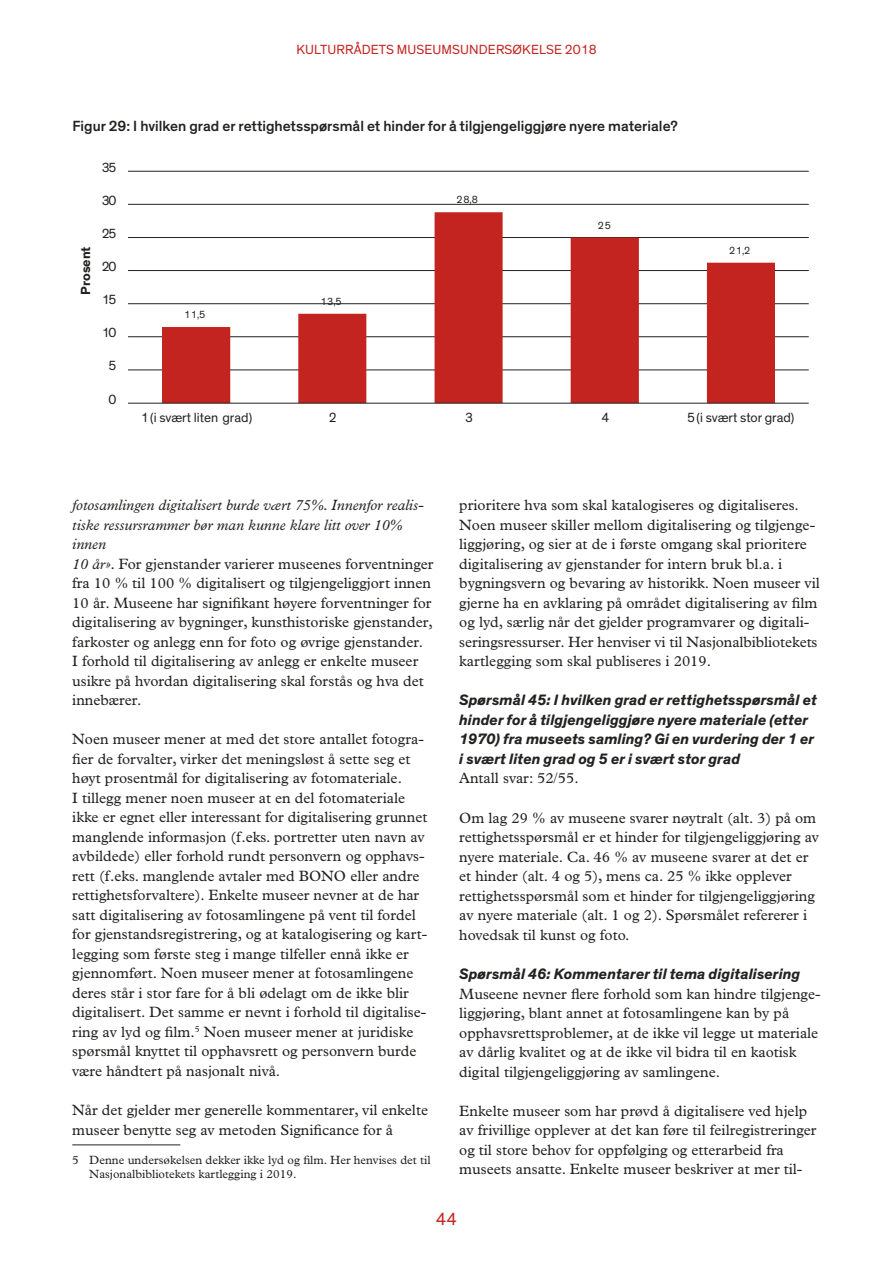
<style>
.page{position:relative;width:893px;height:1263px;background:#fff}
.page>*{position:absolute;margin:0;border:0;box-sizing:border-box;transform-origin:0 0}
.t1{font:18px "Theinhardt";color:#c42420}
.t2{font:italic 700 15.3px/19.5px "Theinhardt";color:#222221}
.t3{font:15px/19.5px "Plantin MT Std";color:#222221}
.t4{font:500 15px "Theinhardt";color:#222221}
.t5{font:13.5px "Theinhardt";letter-spacing:-.005em;color:#222221}
.t6{font:13.5px "Theinhardt";letter-spacing:.01em;color:#c42420}
.t7{font:700 13.5px "Theinhardt";color:#222221}
.t8{font:12px/14.4px "Plantin MT Std";color:#222221}
.t9{font:10.5px "Theinhardt";letter-spacing:.05em;color:#222221}
.s1{font-style:italic}
</style>
<div class="page">
<hr style="left:72px;top:1144px;width:108px;height:1px;background:#222221">
<hr style="left:128px;top:370px;width:681px;height:1px;background:#222221">
<hr style="left:128px;top:336px;width:681px;height:1px;background:#222221">
<hr style="left:128px;top:303px;width:681px;height:1px;background:#222221">
<hr style="left:128px;top:270px;width:681px;height:1px;background:#222221">
<hr style="left:128px;top:237px;width:681px;height:1px;background:#222221">
<hr style="left:128px;top:204px;width:681px;height:1px;background:#222221">
<hr style="left:128px;top:171px;width:681px;height:1px;background:#222221">
<svg style="left:162px;top:212px;width:613px;height:191px"></svg>
<hr style="left:128px;top:403px;width:681px;height:1px;background:#222221">
<p class="t6" style="left:296px;top:42px;width:302px">KULTURRÅDETS MUSEUMSUNDERSØKELSE 2018</p>
<p class="t4" style="left:72px;top:117px;width:607px">Figur 29: I hvilken grad er rettighetsspørsmål et hinder for å tilgjengeliggjøre nyere materiale?</p>
<p class="t7" style="left:77px;top:295px;width:50px;rotate:-90deg">Prosent</p>
<p class="t5" style="left:102px;top:159px;width:16px">35</p>
<p class="t5" style="left:102px;top:193px;width:16px">30</p>
<p class="t5" style="left:102px;top:226px;width:16px">25</p>
<p class="t5" style="left:102px;top:259px;width:16px">20</p>
<p class="t5" style="left:102px;top:292px;width:16px">15</p>
<p class="t5" style="left:102px;top:325px;width:16px">10</p>
<p class="t5" style="left:109px;top:358px;width:9px">5</p>
<p class="t5" style="left:109px;top:391px;width:9px">0</p>
<p class="t9" style="left:184px;top:308px;width:23px">11,5</p>
<p class="t9" style="left:320px;top:295px;width:23px">13,5</p>
<p class="t9" style="left:457px;top:194px;width:23px">28,8</p>
<p class="t9" style="left:598px;top:219px;width:14px">25</p>
<p class="t9" style="left:729px;top:244px;width:23px">21,2</p>
<p class="t5" style="left:141px;top:409px;width:113px">1 (i svært liten grad)</p>
<p class="t5" style="left:329px;top:409px;width:9px">2</p>
<p class="t5" style="left:465px;top:409px;width:9px">3</p>
<p class="t5" style="left:601px;top:409px;width:9px">4</p>
<p class="t5" style="left:687px;top:409px;width:109px">5 (i svært stor grad)</p>
<p class="t3" style="left:72px;top:495px;width:363px"><span class="s1">fotosamlingen digitalisert burde vært 75%. Innenfor realis&shy;tiske ressursrammer bør man kunne klare litt over 10% innen<br>10 år».</span> For gjenstander varierer museenes forventninger fra 10 % til 100 % digitalisert og tilgjengeliggjort innen 10 år. Museene har signifikant høyere forventninger for digitalisering av bygninger, kunsthistoriske gjenstander, farkoster og anlegg enn for foto og øvrige gjenstander.<br>I forhold til digitalisering av anlegg er enkelte museer usikre på hvordan digitalisering skal forstås og hva det innebærer.</p>
<p class="t3" style="left:72px;top:730px;width:357px">Noen museer mener at med det store antallet fotogra&shy;fier de forvalter, virker det meningsløst å sette seg et høyt prosentmål for digitalisering av fotomateriale.<br>I tillegg mener noen museer at en del fotomateriale ikke er egnet eller interessant for digitalisering grunnet manglende informasjon (f.eks. portretter uten navn av avbildede) eller forhold rundt personvern og opphavs&shy;rett (f.eks. manglende avtaler med BONO eller andre rettighetsforvaltere). Enkelte museer nevner at de har satt digitalisering av fotosamlingene på vent til fordel for gjenstandsregistrering, og at katalogisering og kart&shy;legging som første steg i mange tilfeller ennå ikke er gjennomført. Noen museer mener at fotosamlingene deres står i stor fare for å bli ødelagt om de ikke blir digitalisert. Det samme er nevnt i forhold til digitalise&shy;ring av lyd og film.<sup>5</sup> Noen museer mener at juridiske spørsmål knyttet til opphavsrett og personvern burde være håndtert på nasjonalt nivå.</p>
<p class="t3" style="left:72px;top:1100px;width:357px">Når det gjelder mer generelle kommentarer, vil enkelte museer benytte seg av metoden Significance for å</p>
<p class="t8" style="left:89px;top:1152px;width:343px;text-indent:-17px">5 Denne undersøkelsen dekker ikke lyd og film. Her henvises det til<br>Nasjonalbibliotekets kartlegging i 2019.</p>
<p class="t3" style="left:459px;top:495px;width:362px">prioritere hva som skal katalogiseres og digitaliseres.<br>Noen museer skiller mellom digitalisering og tilgjenge&shy;liggjøring, og sier at de i første omgang skal prioritere digitalisering av gjenstander for intern bruk bl.a. i bygningsvern og bevaring av historikk. Noen museer vil gjerne ha en avklaring på området digitalisering av film og lyd, særlig når det gjelder programvarer og digitali&shy;seringsressurser. Her henviser vi til Nasjonalbibliotekets kartlegging som skal publiseres i 2019.</p>
<p class="t2" style="left:459px;top:691px;width:359px">Spørsmål 45: I hvilken grad er rettighetsspørsmål et hinder for å tilgjengeliggjøre nyere materiale (etter 1970) fra museets samling? Gi en vurdering der 1 er i svært liten grad og 5 er i svært stor grad</p>
<p class="t3" style="left:459px;top:769px;width:121px">Antall svar: 52/55.</p>
<p class="t3" style="left:459px;top:808px;width:361px">Om lag 29 % av museene svarer nøytralt (alt. 3) på om rettighetsspørsmål er et hinder for tilgjengeliggjøring av nyere materiale. Ca. 46 % av museene svarer at det er et hinder (alt. 4 og 5), mens ca. 25 % ikke opplever rettighetsspørsmål som et hinder for tilgjengeliggjøring av nyere materiale (alt. 1 og 2). Spørsmålet refererer i hovedsak til kunst og foto.</p>
<p class="t2" style="left:459px;top:964px;width:343px">Spørsmål 46: Kommentarer til tema digitalisering</p>
<p class="t3" style="left:459px;top:984px;width:363px">Museene nevner flere forhold som kan hindre tilgjenge&shy;liggjøring, blant annet at fotosamlingene kan by på opphavsrettsproblemer, at de ikke vil legge ut materiale av dårlig kvalitet og at de ikke vil bidra til en kaotisk digital tilgjengeliggjøring av samlingene.</p>
<p class="t3" style="left:459px;top:1101px;width:359px">Enkelte museer som har prøvd å digitalisere ved hjelp av frivillige opplever at det kan føre til feilregistreringer og til store behov for oppfølging og etterarbeid fra museets ansatte. Enkelte museer beskriver at mer til-</p>
<p class="t1" style="left:436px;top:1208px;width:23px">44</p>
</div>
